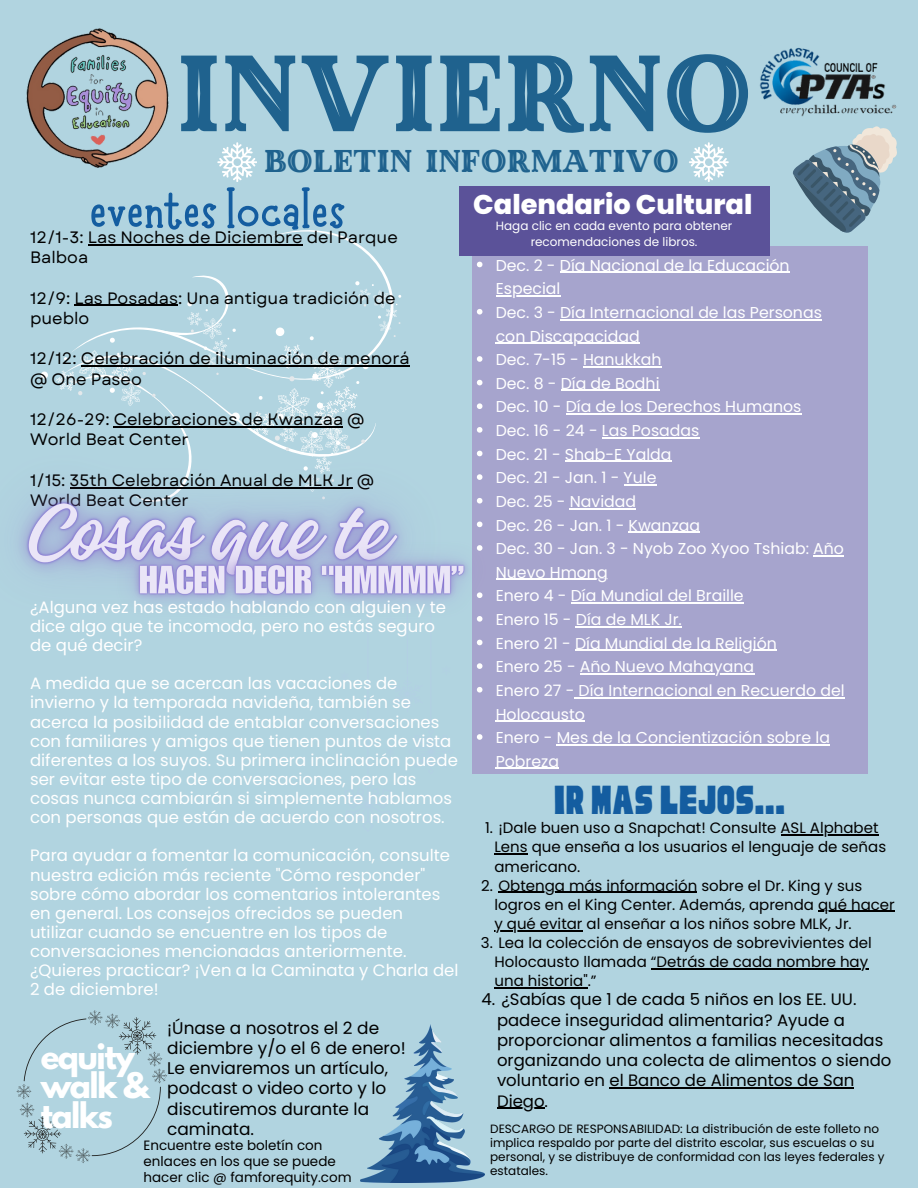
<style>
.page{position:relative;width:918px;height:1188px;background:#b1d4e0}
.page>*{position:absolute;margin:0;border:0;box-sizing:border-box;transform-origin:0 0}
.t1{font:108px "Made Winter Inline";color:#1f628e}
.t2{font:700 54px "Moonlight";color:#145da0}
.t3{font:45px "Cubao Free Narrow";color:#145da0}
.t4{font:31.5px "Made Winter Inline";color:#1f628e}
.t5{font:700 31.2px/29.2px "League Spartan";letter-spacing:-.05em;color:#fff}
.t6{font:800 27.15px "Poppins";color:#fff}
.t7{font:16.95px/20.2px "Poppins";color:#000}
.t8{font:16.5px/19.2px "Poppins";color:#fff}
.t9{font:16.5px/20.2px "Garet";color:#000}
.t10{font:16.5px/20.2px "Poppins";color:#000}
.t11{font:15.75px/23.7px "Poppins";color:#fff}
.t12{font:15px/19.2px "Poppins";color:#000}
.t13{font:13.5px/15.8px "Poppins";color:#000}
.t14{font:12px/14px "Poppins";color:#000}
.t15{font:12px/16px "Poppins";color:#fff;text-align:center}
</style>
<div class="page">
<div style="left:472px;top:246px;width:396px;height:528px;background:#a6a4cd"></div>
<div style="left:459px;top:186px;width:311px;height:69px;background:#5b5299"></div>
<img style="left:26px;top:28px;width:143px;height:140px">
<img style="left:759px;top:48px;width:138px;height:69px">
<svg style="left:793px;top:126px;width:104px;height:107px"></svg>
<svg style="left:16px;top:1010px;width:151px;height:153px"></svg>
<svg style="left:88px;top:230px;width:296px;height:41px"></svg>
<svg style="left:64px;top:271px;width:337px;height:98px"></svg>
<img style="left:361px;top:1024px;width:124px;height:159px">
<svg style="left:217px;top:142px;width:40px;height:40px"></svg>
<hr style="left:781px;top:834px;width:97px;height:2px;background:#000">
<hr style="left:494px;top:854px;width:34px;height:1px;background:#000">
<hr style="left:498px;top:892px;width:199px;height:1px;background:#000">
<hr style="left:818px;top:911px;width:77px;height:1px;background:#000">
<hr style="left:494px;top:930px;width:89px;height:1px;background:#000">
<hr style="left:651px;top:968px;width:217px;height:1px;background:#000">
<hr style="left:494px;top:987px;width:94px;height:2px;background:#000">
<hr style="left:609px;top:1088px;width:245px;height:1px;background:#000">
<hr style="left:497px;top:1108px;width:48px;height:1px;background:#000">
<hr style="left:88px;top:244px;width:215px;height:1px;background:#000">
<hr style="left:74px;top:305px;width:104px;height:1px;background:#000">
<hr style="left:81px;top:366px;width:329px;height:1px;background:#000">
<svg style="left:477px;top:262px;width:5px;height:5px"></svg>
<hr style="left:560px;top:272px;width:230px;height:1px;background:#fff">
<hr style="left:496px;top:295px;width:64px;height:2px;background:#fff">
<svg style="left:477px;top:309px;width:5px;height:6px"></svg>
<hr style="left:560px;top:319px;width:262px;height:1px;background:#fff">
<hr style="left:496px;top:343px;width:144px;height:1px;background:#fff">
<svg style="left:477px;top:356px;width:5px;height:6px"></svg>
<hr style="left:583px;top:366px;width:79px;height:1px;background:#fff">
<hr style="left:561px;top:390px;width:99px;height:1px;background:#fff">
<hr style="left:566px;top:414px;width:236px;height:1px;background:#fff">
<hr style="left:602px;top:437px;width:97px;height:1px;background:#fff">
<hr style="left:565px;top:461px;width:107px;height:1px;background:#fff">
<hr style="left:624px;top:484px;width:33px;height:2px;background:#fff">
<hr style="left:570px;top:508px;width:66px;height:1px;background:#fff">
<hr style="left:629px;top:532px;width:71px;height:1px;background:#fff">
<hr style="left:813px;top:555px;width:31px;height:1px;background:#fff">
<hr style="left:496px;top:579px;width:112px;height:1px;background:#fff">
<hr style="left:571px;top:603px;width:173px;height:1px;background:#fff">
<hr style="left:576px;top:626px;width:106px;height:1px;background:#fff">
<hr style="left:575px;top:650px;width:202px;height:1px;background:#fff">
<hr style="left:580px;top:673px;width:174px;height:2px;background:#fff">
<hr style="left:574px;top:697px;width:271px;height:1px;background:#fff">
<hr style="left:496px;top:721px;width:89px;height:1px;background:#fff">
<svg style="left:477px;top:734px;width:5px;height:6px"></svg>
<hr style="left:557px;top:744px;width:273px;height:1px;background:#fff">
<hr style="left:496px;top:768px;width:63px;height:1px;background:#fff">
<img style="left:18px;top:369px;width:465px;height:324px">
<img style="left:93px;top:518px;width:417px;height:133px">
<svg style="left:689px;top:142px;width:39px;height:40px"></svg>
<p class="t1" style="left:177px;top:28px;width:577px">INVIERNO</p>
<p class="t4" style="left:264px;top:142px;width:416px">BOLETIN INFORMATIVO</p>
<p class="t6" style="left:473px;top:185px;width:281px">Calendario Cultural</p>
<p class="t2" style="left:89px;top:183px;width:257px">eventes locales</p>
<p class="t15" style="left:496px;top:218px;width:238px">Haga clic en cada evento para obtener recomendaciones de libros.</p>
<p class="t9" style="left:30px;top:227px;width:369px">12/1-3: Las Noches de Diciembre del Parque<br>Balboa</p>
<p class="t9" style="left:30px;top:288px;width:367px">12/9: Las Posadas: Una antigua tradición de pueblo</p>
<p class="t9" style="left:30px;top:349px;width:381px">12/12: Celebración de iluminación de menorá @ One Paseo</p>
<p class="t9" style="left:30px;top:409px;width:336px">12/26-29: Celebraciones de Kwanzaa @<br>World Beat Center</p>
<p class="t9" style="left:30px;top:470px;width:346px">1/15: 35th Celebración Anual de MLK Jr @<br>World Beat Center</p>
<p class="t11" style="left:496px;top:253px;width:295px">Dec. 2 - Día Nacional de la Educación<br>Especial</p>
<p class="t11" style="left:496px;top:301px;width:328px">Dec. 3 - Día Internacional de las Personas con Discapacidad</p>
<p class="t11" style="left:496px;top:348px;width:167px">Dec. 7-15 - Hanukkah</p>
<p class="t11" style="left:496px;top:371px;width:165px">Dec. 8 - Día de Bodhi</p>
<p class="t11" style="left:496px;top:395px;width:307px">Dec. 10 - Día de los Derechos Humanos</p>
<p class="t11" style="left:496px;top:419px;width:205px">Dec. 16 - 24 - Las Posadas</p>
<p class="t11" style="left:496px;top:442px;width:177px">Dec. 21 - Shab-E Yalda</p>
<p class="t11" style="left:496px;top:466px;width:162px">Dec. 21 - Jan. 1 - Yule</p>
<p class="t11" style="left:496px;top:490px;width:142px">Dec. 25 - Navidad</p>
<p class="t11" style="left:496px;top:513px;width:206px">Dec. 26 - Jan. 1 - Kwanzaa</p>
<p class="t11" style="left:496px;top:537px;width:350px">Dec. 30 - Jan. 3 - Nyob Zoo Xyoo Tshiab: Año<br>Nuevo Hmong</p>
<p class="t11" style="left:496px;top:584px;width:249px">Enero 4 - Día Mundial del Braille</p>
<p class="t11" style="left:496px;top:608px;width:188px">Enero 15 - Día de MLK Jr.</p>
<p class="t11" style="left:496px;top:631px;width:283px">Enero 21 - Día Mundial de la Religión</p>
<p class="t11" style="left:496px;top:655px;width:260px">Enero 25 - Año Nuevo Mahayana</p>
<p class="t11" style="left:496px;top:679px;width:350px">Enero 27 - Día Internacional en Recuerdo del<br>Holocausto</p>
<p class="t11" style="left:496px;top:726px;width:336px">Enero - Mes de la Concientización sobre la<br>Pobreza</p>
<p class="t3" style="left:554px;top:778px;width:233px">IR MÁS LEJOS...</p>
<p class="t8" style="left:30px;top:597px;width:417px">¿Alguna vez has estado hablando con alguien y te dice algo que te incomoda, pero no estás seguro de qué decir?</p>
<p class="t8" style="left:30px;top:674px;width:429px">A medida que se acercan las vacaciones de invierno y la temporada navideña, también se acerca la posibilidad de entablar conversaciones con familiares y amigos que tienen puntos de vista diferentes a los suyos. Su primera inclinación puede ser evitar este tipo de conversaciones, pero las cosas nunca cambiarán si simplemente hablamos con personas que están de acuerdo con nosotros.</p>
<p class="t8" style="left:30px;top:846px;width:430px">Para ayudar a fomentar la comunicación, consulte nuestra edición más reciente "Cómo responder" sobre cómo abordar los comentarios intolerantes en general. Los consejos ofrecidos se pueden utilizar cuando se encuentre en los tipos de conversaciones mencionadas anteriormente. ¿Quieres practicar? ¡Ven a la Caminata y Charla del 2 de diciembre!</p>
<p class="t12" style="left:494px;top:818px;width:393px;text-indent:-9px">1. ¡Dale buen uso a Snapchat! Consulte ASL Alphabet<br>Lens que enseña a los usuarios el lenguaje de señas americano.</p>
<p class="t12" style="left:494px;top:876px;width:402px;text-indent:-13px">2. Obtenga más información sobre el Dr. King y sus logros en el King Center. Además, aprenda qué hacer y qué evitar al enseñar a los niños sobre MLK, Jr.</p>
<p class="t12" style="left:494px;top:933px;width:379px;text-indent:-14px">3. Lea la colección de ensayos de sobrevivientes del<br>Holocausto llamada “Detrás de cada nombre hay una historia".”</p>
<p class="t10" style="left:497px;top:989px;width:396px;text-indent:-15px">4. ¿Sabías que 1 de cada 5 niños en los EE. UU. padece inseguridad alimentaria? Ayude a proporcionar alimentos a familias necesitadas organizando una colecta de alimentos o siendo voluntario en el Banco de Alimentos de San Diego.</p>
<p class="t7" style="left:167px;top:1017px;width:240px">¡Únase a nosotros el 2 de diciembre y/o el 6 de enero!<br>Le enviaremos un artículo, podcast o video corto y lo discutiremos durante la caminata.</p>
<p class="t5" style="left:41px;top:1046px;width:110px">equity walk &amp; talks</p>
<p class="t14" style="left:490px;top:1121px;width:396px">DESCARGO DE RESPONSABILIDAD: La distribución de este folleto no implica respaldo por parte del distrito escolar, sus escuelas o su personal, y se distribuye de conformidad con las leyes federales y estatales.</p>
<p class="t13" style="left:144px;top:1138px;width:210px">Encuentre este boletín con enlaces en los que se puede hacer clic @ famforequity.com</p>
</div>
